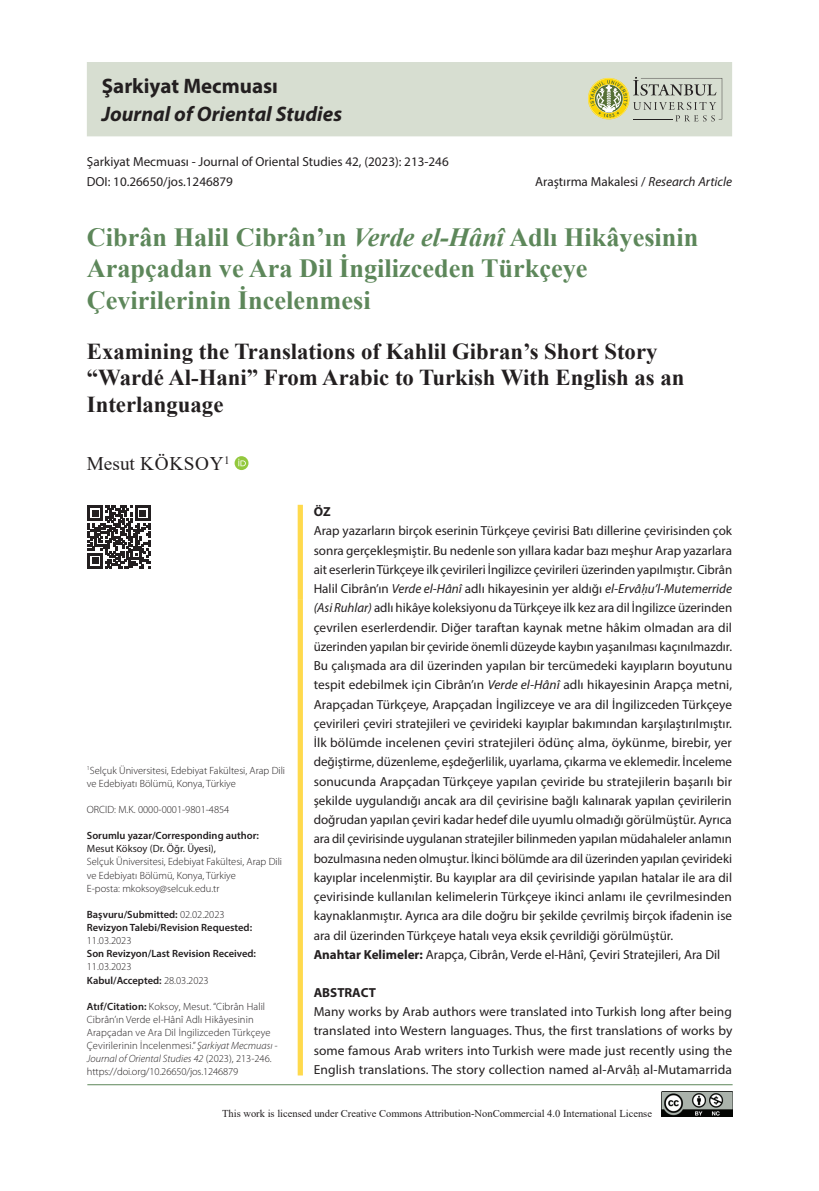
<style>
.page{position:relative;width:819px;height:1191px;background:#fff}
.page>*{position:absolute;margin:0;border:0;box-sizing:border-box;transform-origin:0 0}
.t1{font:700 26.25px/31.5px "Times New Roman";color:#5d875a}
.t2{font:700 22.75px/26.2px "Times New Roman";color:#231f20}
.t3{font:italic 700 21px "Myriad Pro";color:#231f20}
.t4{font:700 21px "Myriad Pro";color:#231f20}
.t5{font:19.25px "Times New Roman";letter-spacing:.035em;color:#231f20}
.t6{font:13.12px/19.2px "Myriad Pro";color:#231f20}
.t7{font:700 13.12px "Myriad Pro";color:#231f20}
.t8{font:300 10.5px/13.1px "Myriad Pro";color:#231f20}
.t9{font:600 10.5px/13.1px "Myriad Pro";color:#231f20}
.t10{font:10.5px "Times New Roman";color:#231f20}
.t11{font:10.5px "Myriad Pro";color:#231f20}
.s1{font-style:italic}
.s2{font-family:"Times New Roman";font-style:italic}
.s3{font-weight:700}
.s4{font-family:"Times New Roman"}
.s5{font-weight:300}
.s6{font-weight:600}
</style>
<div class="page">
<div style="left:87px;top:62px;width:645px;height:74px;background:#d7ded1"></div>
<div style="left:297px;top:505px;width:6px;height:94px;background:#ffda4d"></div>
<div style="left:297px;top:599px;width:6px;height:476px;background:#ffda4d"></div>
<svg style="left:588px;top:77px;width:134px;height:44px;background:#c2c5a3"></svg>
<svg style="left:234px;top:456px;width:14px;height:14px"></svg>
<svg style="left:238px;top:459px;width:8px;height:7px"></svg>
<svg style="left:88px;top:506px;width:62px;height:62px"></svg>
<img style="left:661px;top:1091px;width:71px;height:25px">
<hr style="left:87px;top:1084px;width:645px;height:1px;background:#5d875a">
<h3 class="t4" style="left:102px;top:72px;width:178px">Şarkiyat Mecmuası</h3>
<h3 class="t3" style="left:102px;top:100px;width:242px">Journal of Oriental Studies</h3>
<p class="t6" style="left:87px;top:152px;width:363px;line-height:19.8px">Şarkiyat Mecmuası - Journal of Oriental Studies 42, (2023): 213-246<br>DOI: 10.26650/jos.1246879</p>
<p class="t6" style="left:535px;top:172px;width:198px">Araştırma Makalesi / <span class="s1">Research Article</span></p>
<h1 class="t1" style="left:87px;top:220px;width:613px">Cibrân Halil Cibrân’ın <span class="s1">Verde el-Hânî</span> Adlı Hikâyesinin<br>Arapçadan ve Ara Dil İngilizceden Türkçeye<br>Çevirilerinin İncelenmesi</h1>
<h2 class="t2" style="left:87px;top:337px;width:599px">Examining the Translations of Kahlil Gibran’s Short Story “Wardé Al-Hani” From Arabic to Turkish With English as an<br>Interlanguage</h2>
<h3 class="t5" style="left:87px;top:450px;width:144px">Mesut KÖKSOY<sup>1</sup></h3>
<p class="t7" style="left:314px;top:503px;width:18px">ÖZ</p>
<p class="t6" style="left:314px;top:521px;width:420px">Arap yazarların birçok eserinin Türkçeye çevirisi Batı dillerine çevirisinden çok sonra gerçekleşmiştir. Bu nedenle son yıllara kadar bazı meşhur Arap yazarlara ait eserlerin Türkçeye ilk çevirileri İngilizce çevirileri üzerinden yapılmıştır. Cibrân Halil Cibrân’ın <span class="s1">Verde el-Hânî</span> adlı hikayesinin yer aldığı <span class="s1">el-Ervâ</span><span class="s2">ḥ</span><span class="s1">u’l-Mutemerride (Asi Ruhlar)</span> adlı hikâye koleksiyonu da Türkçeye ilk kez ara dil İngilizce üzerinden çevrilen eserlerdendir. Diğer taraftan kaynak metne hâkim olmadan ara dil üzerinden yapılan bir çeviride önemli düzeyde kaybın yaşanılması kaçınılmazdır.<br>Bu çalışmada ara dil üzerinden yapılan bir tercümedeki kayıpların boyutunu tespit edebilmek için Cibrân’ın <span class="s1">Verde el-Hânî</span> adlı hikayesinin Arapça metni, Arapçadan Türkçeye, Arapçadan İngilizceye ve ara dil İngilizceden Türkçeye çevirileri çeviri stratejileri ve çevirideki kayıplar bakımından karşılaştırılmıştır.<br>İlk bölümde incelenen çeviri stratejileri ödünç alma, öykünme, birebir, yer değiştirme, düzenleme, eşdeğerlilik, uyarlama, çıkarma ve eklemedir. İnceleme sonucunda Arapçadan Türkçeye yapılan çeviride bu stratejilerin başarılı bir şekilde uygulandığı ancak ara dil çevirisine bağlı kalınarak yapılan çevirilerin doğrudan yapılan çeviri kadar hedef dile uyumlu olmadığı görülmüştür. Ayrıca ara dil çevirisinde uygulanan stratejiler bilinmeden yapılan müdahaleler anlamın bozulmasına neden olmuştur. İkinci bölümde ara dil üzerinden yapılan çevirideki kayıplar incelenmiştir. Bu kayıplar ara dil çevirisinde yapılan hatalar ile ara dil çevirisinde kullanılan kelimelerin Türkçeye ikinci anlamı ile çevrilmesinden kaynaklanmıştır. Ayrıca ara dile doğru bir şekilde çevrilmiş birçok ifadenin ise ara dil üzerinden Türkçeye hatalı veya eksik çevrildiği görülmüştür.<br><span class="s3">Anahtar Kelimeler:</span> Arapça, Cibrân, Verde el-Hânî, Çeviri Stratejileri, Ara Dil</p>
<p class="t7" style="left:314px;top:983px;width:64px">ABSTRACT</p>
<p class="t6" style="left:314px;top:1002px;width:420px;text-align:justify">Many works by Arab authors were translated into Turkish long after being translated into Western languages. Thus, the first translations of works by some famous Arab writers into Turkish were made just recently using the English translations. The story collection named al-Arvâ<span class="s4">ḥ</span> al-Mutamarrida</p>
<p class="t10" style="left:222px;top:1105px;width:431px">This work is licensed under Creative Commons Attribution-NonCommercial 4.0 International License</p>
<p class="t8" style="left:87px;top:763px;width:200px"><sup>1</sup>Selçuk Üniversitesi, Edebiyat Fakültesi, Arap Dili ve Edebiyatı Bölümü, Konya, Türkiye</p>
<p class="t8" style="left:87px;top:802px;width:144px">ORCID: M.K. 0000-0001-9801-4854</p>
<p class="t9" style="left:87px;top:828px;width:174px">Sorumlu yazar/Corresponding author:</p>
<p class="t11" style="left:87px;top:842px;width:131px">Mesut Köksoy (Dr. Öğr. Üyesi),</p>
<p class="t8" style="left:87px;top:855px;width:197px">Selçuk Üniversitesi, Edebiyat Fakültesi, Arap Dili ve Edebiyatı Bölümü, Konya, Türkiye<br>E-posta: mkoksoy@selcuk.edu.tr</p>
<p class="t9" style="left:87px;top:907px;width:167px">Başvuru/Submitted: <span class="s5">02.02.2023<br></span>Revizyon Talebi/Revision Requested:</p>
<p class="t8" style="left:87px;top:934px;width:46px">11.03.2023</p>
<p class="t9" style="left:87px;top:947px;width:171px">Son Revizyon/Last Revision Received:</p>
<p class="t8" style="left:87px;top:960px;width:123px">11.03.2023<br><span class="s6">Kabul/Accepted:</span> 28.03.2023</p>
<p class="t8" style="left:87px;top:999px;width:192px"><span class="s6">Atıf/Citation:</span> Koksoy, Mesut. “Cibrân Halil Cibrân’ın Verde el-Hânî Adlı Hikâyesinin Arapçadan ve Ara Dil İngilizceden Türkçeye Çevirilerinin İncelenmesi.” <span class="s1">Şarkiyat Mecmuası - Journal of Oriental Studies 42</span> (2023), 213-246. https://doi.org/10.26650/jos.1246879</p>
</div>
